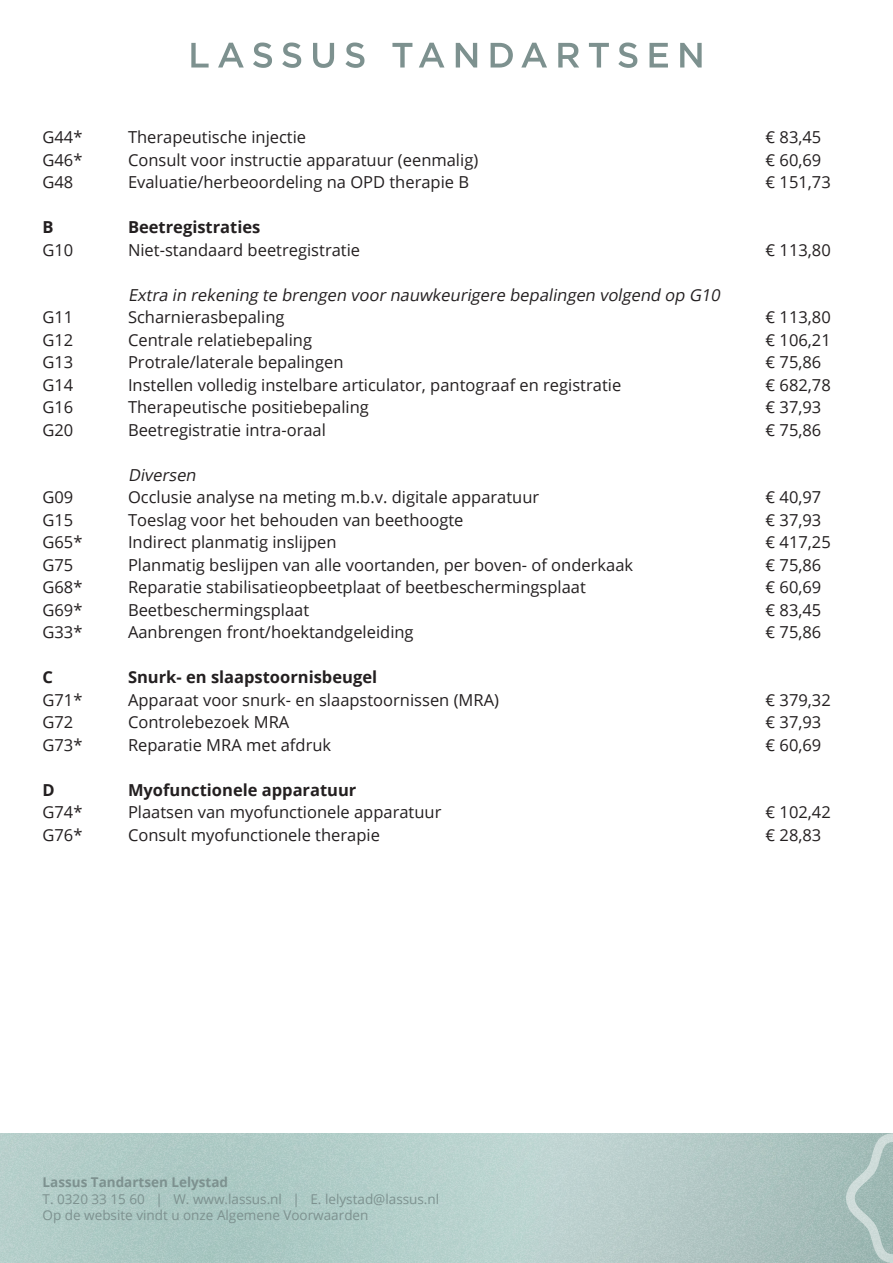
<style>
.page{position:relative;width:893px;height:1263px;background:#fff}
.page>*{position:absolute;margin:0;border:0;box-sizing:border-box;transform-origin:0 0}
.Body_text{font:16.5px "Open Sans";color:#231f20}
.Body_text-2{font:italic 16.5px "Open Sans";color:#231f20}
.Body_text-3{font:700 16.5px "Open Sans";color:#231f20}
.t1{font:13.5px/16.5px "Open Sans";color:#7d918f}
.t2{font:700 13.5px "Open Sans";color:#7d918f}
</style>
<div class="page">
<svg style="left:191px;top:43px;width:18px;height:25px"></svg>
<svg style="left:218px;top:43px;width:26px;height:25px"></svg>
<svg style="left:253px;top:43px;width:19px;height:25px"></svg>
<svg style="left:282px;top:43px;width:19px;height:25px"></svg>
<svg style="left:313px;top:43px;width:21px;height:25px"></svg>
<svg style="left:345px;top:43px;width:19px;height:25px"></svg>
<svg style="left:392px;top:43px;width:20px;height:25px"></svg>
<svg style="left:419px;top:43px;width:25px;height:25px"></svg>
<svg style="left:456px;top:43px;width:21px;height:25px"></svg>
<svg style="left:491px;top:43px;width:22px;height:25px"></svg>
<svg style="left:521px;top:43px;width:26px;height:25px"></svg>
<svg style="left:558px;top:43px;width:21px;height:25px"></svg>
<svg style="left:589px;top:43px;width:20px;height:25px"></svg>
<svg style="left:618px;top:43px;width:19px;height:25px"></svg>
<svg style="left:649px;top:43px;width:19px;height:25px"></svg>
<svg style="left:680px;top:43px;width:22px;height:25px"></svg>
<img style="left:0;top:1133px;width:846px;height:130px">
<svg style="left:846px;top:1133px;width:47px;height:130px;background:#a9c0bc"></svg>
<p class="Body_text" style="left:43px;top:126px;width:41px">G44*</p>
<p class="Body_text" style="left:128px;top:126px;width:180px">Therapeutische injectie</p>
<p class="Body_text" style="left:766px;top:126px;width:57px">€ 83,45</p>
<p class="Body_text" style="left:43px;top:149px;width:41px">G46*</p>
<p class="Body_text" style="left:128px;top:149px;width:352px">Consult voor instructie apparatuur (eenmalig)</p>
<p class="Body_text" style="left:766px;top:149px;width:57px">€ 60,69</p>
<p class="Body_text" style="left:43px;top:171px;width:32px">G48</p>
<p class="Body_text" style="left:128px;top:171px;width:343px">Evaluatie/herbeoordeling na OPD therapie B</p>
<p class="Body_text" style="left:766px;top:171px;width:67px">€ 151,73</p>
<p class="Body_text-3" style="left:43px;top:216px;width:13px">B</p>
<p class="Body_text-3" style="left:128px;top:216px;width:134px">Beetregistraties</p>
<p class="Body_text" style="left:43px;top:239px;width:32px">G10</p>
<p class="Body_text" style="left:128px;top:239px;width:234px">Niet-standaard beetregistratie</p>
<p class="Body_text" style="left:766px;top:239px;width:67px">€ 113,80</p>
<p class="Body_text-2" style="left:128px;top:284px;width:597px">Extra in rekening te brengen voornauwkeurigere bepalingen volgend op G10</p>
<p class="Body_text" style="left:43px;top:306px;width:32px">G11</p>
<p class="Body_text" style="left:128px;top:306px;width:158px">Scharnierasbepaling</p>
<p class="Body_text" style="left:766px;top:306px;width:67px">€ 113,80</p>
<p class="Body_text" style="left:43px;top:329px;width:32px">G12</p>
<p class="Body_text" style="left:128px;top:329px;width:186px">Centrale relatiebepaling</p>
<p class="Body_text" style="left:766px;top:329px;width:67px">€ 106,21</p>
<p class="Body_text" style="left:43px;top:351px;width:32px">G13</p>
<p class="Body_text" style="left:128px;top:351px;width:217px">Protrale/laterale bepalingen</p>
<p class="Body_text" style="left:766px;top:351px;width:57px">€ 75,86</p>
<p class="Body_text" style="left:43px;top:374px;width:32px">G14</p>
<p class="Body_text" style="left:128px;top:374px;width:495px">Instellen volledig instelbare articulator, pantograaf en registratie</p>
<p class="Body_text" style="left:766px;top:374px;width:67px">€ 682,78</p>
<p class="Body_text" style="left:43px;top:396px;width:32px">G16</p>
<p class="Body_text" style="left:128px;top:396px;width:242px">Therapeutische positiebepaling</p>
<p class="Body_text" style="left:766px;top:396px;width:57px">€ 37,93</p>
<p class="Body_text" style="left:43px;top:419px;width:32px">G20</p>
<p class="Body_text" style="left:128px;top:419px;width:199px">Beetregistratie intra-oraal</p>
<p class="Body_text" style="left:766px;top:419px;width:57px">€ 75,86</p>
<p class="Body_text-2" style="left:128px;top:464px;width:73px">Diversen</p>
<p class="Body_text" style="left:43px;top:486px;width:32px">G09</p>
<p class="Body_text" style="left:128px;top:486px;width:413px">Occlusie analyse na meting m.b.v. digitale apparatuur</p>
<p class="Body_text" style="left:766px;top:486px;width:57px">€ 40,97</p>
<p class="Body_text" style="left:43px;top:509px;width:32px">G15</p>
<p class="Body_text" style="left:128px;top:509px;width:337px">Toeslag voor het behouden van beethoogte</p>
<p class="Body_text" style="left:766px;top:509px;width:57px">€ 37,93</p>
<p class="Body_text" style="left:43px;top:531px;width:41px">G65*</p>
<p class="Body_text" style="left:128px;top:531px;width:210px">Indirect planmatig inslijpen</p>
<p class="Body_text" style="left:766px;top:531px;width:67px">€ 417,25</p>
<p class="Body_text" style="left:43px;top:554px;width:32px">G75</p>
<p class="Body_text" style="left:128px;top:554px;width:507px">Planmatig beslijpen van alle voortanden, per boven- of onderkaak</p>
<p class="Body_text" style="left:766px;top:554px;width:57px">€ 75,86</p>
<p class="Body_text" style="left:43px;top:576px;width:41px">G68*</p>
<p class="Body_text" style="left:128px;top:576px;width:459px">Reparatie stabilisatieopbeetplaat of beetbeschermingsplaat</p>
<p class="Body_text" style="left:766px;top:576px;width:57px">€ 60,69</p>
<p class="Body_text" style="left:43px;top:599px;width:41px">G69*</p>
<p class="Body_text" style="left:128px;top:599px;width:183px">Beetbeschermingsplaat</p>
<p class="Body_text" style="left:766px;top:599px;width:57px">€ 83,45</p>
<p class="Body_text" style="left:43px;top:621px;width:41px">G33*</p>
<p class="Body_text" style="left:128px;top:621px;width:287px">Aanbrengen front/hoektandgeleiding</p>
<p class="Body_text" style="left:766px;top:621px;width:57px">€ 75,86</p>
<p class="Body_text-3" style="left:43px;top:666px;width:12px">C</p>
<p class="Body_text-3" style="left:128px;top:666px;width:251px">Snurk- en slaapstoornisbeugel</p>
<p class="Body_text" style="left:43px;top:689px;width:41px">G71*</p>
<p class="Body_text" style="left:128px;top:689px;width:372px">Apparaat voor snurk- en slaapstoornissen (MRA)</p>
<p class="Body_text" style="left:766px;top:689px;width:67px">€ 379,32</p>
<p class="Body_text" style="left:43px;top:711px;width:32px">G72</p>
<p class="Body_text" style="left:128px;top:711px;width:163px">Controlebezoek MRA</p>
<p class="Body_text" style="left:766px;top:711px;width:57px">€ 37,93</p>
<p class="Body_text" style="left:43px;top:734px;width:41px">G73*</p>
<p class="Body_text" style="left:128px;top:734px;width:205px">Reparatie MRA met afdruk</p>
<p class="Body_text" style="left:766px;top:734px;width:57px">€ 60,69</p>
<p class="Body_text-3" style="left:43px;top:778px;width:14px">D</p>
<p class="Body_text-3" style="left:128px;top:778px;width:230px">Myofunctionele apparatuur</p>
<p class="Body_text" style="left:43px;top:801px;width:41px">G74*</p>
<p class="Body_text" style="left:128px;top:801px;width:315px">Plaatsen van myofunctionele apparatuur</p>
<p class="Body_text" style="left:766px;top:801px;width:67px">€ 102,42</p>
<p class="Body_text" style="left:43px;top:824px;width:41px">G76*</p>
<p class="Body_text" style="left:128px;top:824px;width:253px">Consult myofunctionele therapie</p>
<p class="Body_text" style="left:766px;top:824px;width:57px">€ 28,83</p>
<p class="t2" style="left:43px;top:1173px;width:187px">Lassus Tandartsen Lelystad</p>
<p class="t1" style="left:43px;top:1190px;width:398px">T. 0320 33 15 60 | W. www.lassus.nl | E. lelystad@lassus.nl<br>Op de website vindt u onze Algemene Voorwaarden</p>
</div>
